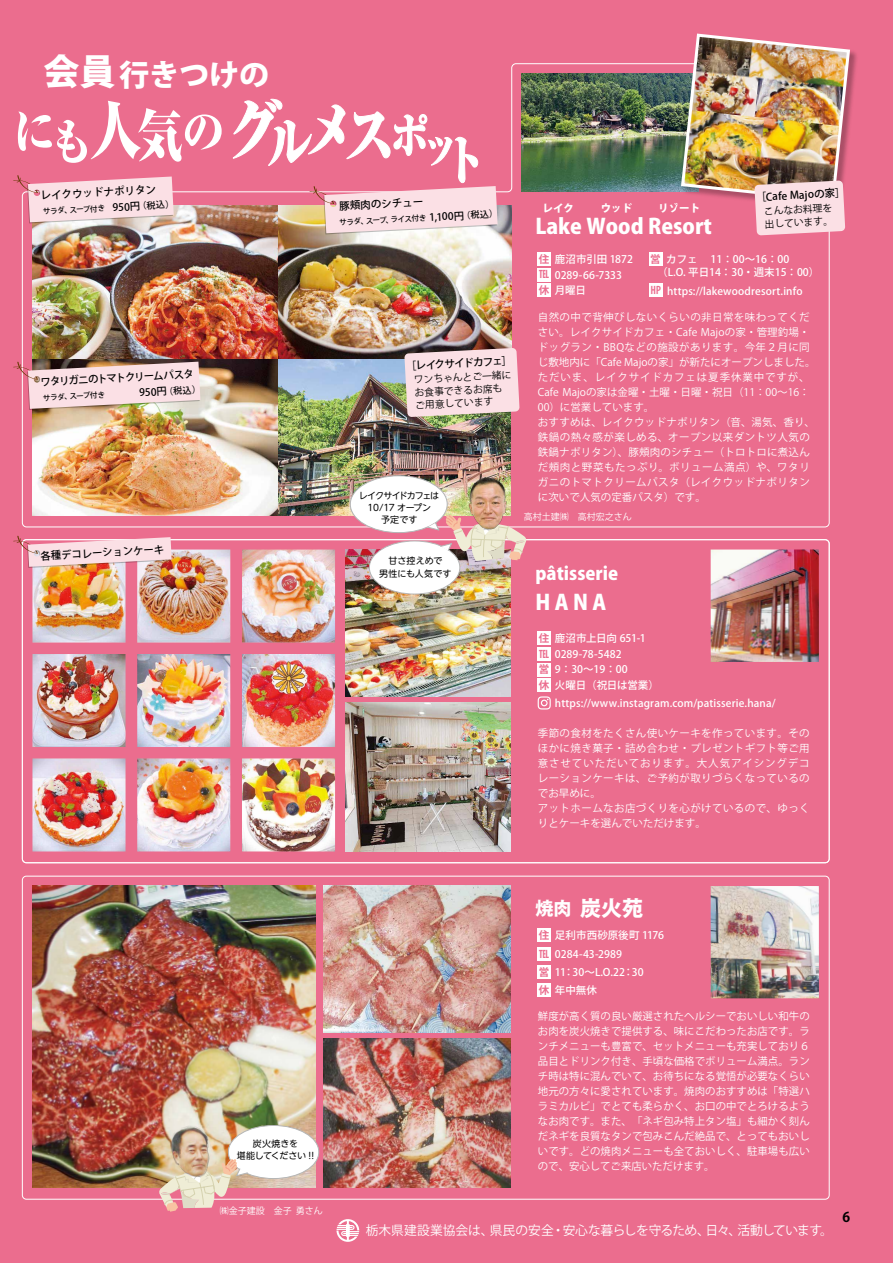
<style>
.page{position:relative;width:893px;height:1263px;background:#eb6d8e}
.page>*{position:absolute;margin:0;border:0;box-sizing:border-box;transform-origin:0 0}
.t1{font:800 30px "Koz Go Pr 6 N";color:#fff}
.t2{font:800 21px "Koz Go Pr 6 N";color:#fff}
.t3{font:800 18px "Koz Go Pr 6 N";color:#fff}
.t4{font:700 13.5px "Koz Go Pr 6 N";color:#000}
.t5{font:12.75px "Koz Go Pr 6 N";letter-spacing:-.015em;color:#fff}
.t6{font:10.5px/15px "Koz Go Pr 6 N";letter-spacing:.035em;color:#fff}
.t7{font:500 10.5px/15.6px "Koz Go Pr 6 N";letter-spacing:.005em;color:#fff}
.t8{font:500 10.5px "Koz Go Pr 6 N";color:#000}
.t9{font:500 10.5px "Koz Go Pr 6 N";letter-spacing:-.02em;color:#fff}
.t10{font:800 10.5px "Koz Go Pr 6 N";color:#fff}
.t11{font:700 10.5px "Koz Go Pr 6 N";color:#eb6d8e}
.t12{font:500 10.2px "Koz Go Pr 6 N";color:#000}
.t13{font:9.75px/12.8px "Koz Go Pr 6 N";color:#000}
.t14{font:9px "Koz Go Pro";color:#fff}
.t15{font:9px/12px "UD Shin M Go Pr 6 N";letter-spacing:-.075em;color:#000;text-align:center}
.t16{font:9px/12.8px "UD Shin M Go Pr 6 N";letter-spacing:-.025em;color:#000;text-align:center}
.t17{font:9px/12.8px "UD Shin M Go Pr 6 N";letter-spacing:.015em;color:#000;text-align:center}
.t18{font:500 7.5px "Koz Go Pr 6 N";color:#000}
.s1{font-size:36px}
.s2{font-size:9px}
.s3{font-weight:700;color:#eb6d8e}
.s4{font-size:18px}
</style>
<div class="page">
<svg style="left:336px;top:1219px;width:23px;height:23px"></svg>
<img style="left:32px;top:886px;width:283px;height:302px">
<img style="left:323px;top:1038px;width:188px;height:150px">
<img style="left:323px;top:886px;width:188px;height:146px">
<img style="left:711px;top:886px;width:108px;height:112px">
<img style="left:711px;top:549px;width:108px;height:113px">
<img style="left:32px;top:549px;width:303px;height:302px">
<img style="left:346px;top:549px;width:165px;height:147px">
<img style="left:346px;top:703px;width:165px;height:148px">
<img style="left:22px;top:63px;width:808px;height:465px">
<div style="left:228px;top:1125px;width:91px;height:53px;background:#fff;border-radius:50%"></div>
<div style="left:228px;top:1125px;width:91px;height:54px;border:1px solid #b5b6b6;border-radius:50%"></div>
<div style="left:350px;top:476px;width:97px;height:57px;background:#fff;border-radius:50%"></div>
<div style="left:350px;top:475px;width:98px;height:58px;border:1px solid #b5b6b6;border-radius:50%"></div>
<div style="left:369px;top:541px;width:91px;height:53px;background:#fff;border-radius:50%"></div>
<div style="left:369px;top:541px;width:91px;height:53px;border:1px solid #b5b6b6;border-radius:50%"></div>
<svg style="left:427px;top:514px;width:100px;height:47px"></svg>
<img style="left:465px;top:472px;width:44px;height:65px">
<svg style="left:158px;top:1158px;width:91px;height:54px"></svg>
<img style="left:165px;top:1122px;width:48px;height:60px">
<img style="left:13px;top:536px;width:159px;height:32px">
<div style="left:537px;top:252px;width:14px;height:14px;background:#fff"></div>
<div style="left:537px;top:268px;width:14px;height:13px;background:#fff"></div>
<div style="left:537px;top:284px;width:14px;height:13px;background:#fff"></div>
<div style="left:649px;top:252px;width:13px;height:14px;background:#fff"></div>
<div style="left:537px;top:631px;width:14px;height:14px;background:#fff"></div>
<div style="left:537px;top:647px;width:14px;height:13px;background:#fff"></div>
<div style="left:537px;top:678px;width:14px;height:14px;background:#fff"></div>
<div style="left:537px;top:663px;width:14px;height:13px;background:#fff"></div>
<div style="left:538px;top:929px;width:13px;height:13px;background:#fff"></div>
<div style="left:538px;top:947px;width:13px;height:13px;background:#fff"></div>
<div style="left:538px;top:983px;width:13px;height:14px;background:#fff"></div>
<div style="left:538px;top:965px;width:13px;height:14px;background:#fff"></div>
<div style="left:649px;top:284px;width:13px;height:13px;background:#fff"></div>
<svg style="left:13px;top:175px;width:161px;height:48px"></svg>
<svg style="left:404px;top:348px;width:116px;height:69px;background:#ebd1d4"></svg>
<img style="left:13px;top:362px;width:187px;height:48px">
<svg style="left:538px;top:696px;width:13px;height:13px"></svg>
<svg style="left:232px;top:99px;width:266px;height:146px"></svg>
<svg style="left:18px;top:101px;width:204px;height:62px"></svg>
<img style="left:852px;top:51px;width:5px;height:49px">
<img style="left:679px;top:33px;width:173px;height:202px">
<h1 class="t1" style="left:43px;top:58px;width:227px"><span class="s1">会員</span>行きつけの</h1>
<p class="t8" style="left:40px;top:189px;width:117px;rotate:-3deg">レイクウッドナポリタン</p>
<p class="t12" style="left:112px;top:202px;width:63px;rotate:-3deg">950円<span class="s2">（税込）</span></p>
<p class="t18" style="left:43px;top:207px;width:64px;rotate:-3deg">サラダ、スープ付き</p>
<p class="t8" style="left:339px;top:200px;width:85px;rotate:-3deg">豚頰肉のシチュー</p>
<p class="t12" style="left:429px;top:212px;width:70px;rotate:-3deg">1,100円<span class="s2">（税込）</span></p>
<p class="t18" style="left:339px;top:218px;width:89px;rotate:-3deg">サラダ、スープ、ライス付き</p>
<p class="t8" style="left:40px;top:376px;width:155px;rotate:-3deg">ワタリガニのトマトクリームパスタ</p>
<p class="t12" style="left:139px;top:387px;width:63px;rotate:-3deg">950円<span class="s2">（税込）</span></p>
<p class="t18" style="left:43px;top:394px;width:64px;rotate:-3deg">サラダ、スープ付き</p>
<p class="t8" style="left:40px;top:550px;width:125px;rotate:-3deg">各種デコレーションケーキ</p>
<p class="t8" style="left:406px;top:360px;width:108px;rotate:-3deg">［レイクサイドカフェ］</p>
<p class="t13" style="left:414px;top:374px;width:99px;rotate:-3deg">ワンちゃんとご一緒にお食事できるお席もご用意しています</p>
<p class="t15" style="left:359px;top:489px;width:82px">レイクサイドカフェは<br>10/17 オープン<br>予定です</p>
<p class="t17" style="left:379px;top:553px;width:74px">甘さ控えめで<br>男性にも人気です</p>
<p class="t10" style="left:543px;top:202px;width:33px">レイク</p>
<p class="t10" style="left:601px;top:202px;width:33px">ウッド</p>
<p class="t10" style="left:658px;top:202px;width:43px">リゾート</p>
<h2 class="t2" style="left:535px;top:215px;width:178px">Lake Wood Resort</h2>
<p class="t8" style="left:756px;top:191px;width:91px;rotate:-3deg">［Cafe Majoの家］</p>
<p class="t13" style="left:764px;top:205px;width:70px;rotate:-3deg">こんなお料理を出しています。</p>
<p class="t7" style="left:539px;top:252px;width:96px"><span class="s3">住</span>鹿沼市引田 1872 <span class="s3">℡</span> 0289-66-7333<span class="s3">休</span>月曜日</p>
<p class="t7" style="left:657px;top:253px;width:164px;line-height:13.5px;text-indent:9px">カフェ　 11：00～16：00（L.O. 平日14：30・週末15：00）</p>
<p class="t11" style="left:650px;top:253px;width:12px">営</p>
<p class="t7" style="left:651px;top:283px;width:153px"><span class="s3">HP</span> https://lakewoodresort.info</p>
<p class="t6" style="left:538px;top:310px;width:279px">自然の中で背伸びしないくらいの非日常を味わってください。レイクサイドカフェ・Cafe Majoの家・管理釣場・ドッグラン・BBQなどの施設があります。今年２月に同じ敷地内に「Cafe Majoの家」が新たにオープンしました。ただいま、レイクサイドカフェは夏季休業中ですが、<br>Cafe Majoの家は金曜・土曜・日曜・祝日（11：00～16：<br>00）に営業しています。<br>おすすめは、レイクウッドナポリタン（音、湯気、香り、鉄鍋の熱々感が楽しめる、オープン以来ダントツ人気の鉄鍋ナポリタン）、豚頰肉のシチュー（トロトロに煮込んだ頰肉と野菜もたっぷり。ボリューム満点）や、ワタリガニのトマトクリームパスタ（レイクウッドナポリタンに次いで人気の定番パスタ）です。</p>
<p class="t14" style="left:524px;top:511px;width:109px">高村土建㈱　高村宏之さん</p>
<h3 class="t3" style="left:535px;top:563px;width:84px">pâtisserie</h3>
<h2 class="t2" style="left:535px;top:590px;width:72px">H A N A</h2>
<p class="t7" style="left:539px;top:631px;width:108px"><span class="s3">住</span>鹿沼市上日向 651-1 <span class="s3">℡</span> 0289-78-5482</p>
<p class="t9" style="left:539px;top:679px;width:122px"><span class="s3">休</span>火曜日（祝日は営業）</p>
<p class="t7" style="left:539px;top:662px;width:90px"><span class="s3">営</span> 9：30～19：00</p>
<p class="t7" style="left:555px;top:695px;width:222px">https://www.instagram.com/patisserie.hana/</p>
<p class="t6" style="left:538px;top:725px;width:273px">季節の食材をたくさん使いケーキを作っています。そのほかに焼き菓子・詰め合わせ・プレゼントギフト等ご用意させていただいております。大人気アイシングデコレーションケーキは、ご予約が取りづらくなっているのでお早めに。<br>アットホームなお店づくりを心がけているので、ゆっくりとケーキを選んでいただけます。</p>
<p class="t16" style="left:237px;top:1136px;width:79px">炭火焼きを<br>堪能してください !!</p>
<p class="t14" style="left:220px;top:1204px;width:105px">㈱金子建設　金子 勇さん</p>
<h2 class="t2" style="left:535px;top:897px;width:109px"><span class="s4">焼肉</span> 炭火苑</h2>
<p class="t7" style="left:539px;top:926px;width:127px;line-height:18.5px"><span class="s3">住</span>足利市西砂原後町 1176 <span class="s3">℡</span> 0284-43-2989</p>
<p class="t7" style="left:539px;top:983px;width:60px"><span class="s3">休</span>年中無休</p>
<p class="t7" style="left:539px;top:965px;width:106px"><span class="s3">営</span> 11：30～L.O.22：30</p>
<p class="t6" style="left:538px;top:1009px;width:273px;text-align:justify">鮮度が高く質の良い厳選されたヘルシーでおいしい和牛のお肉を炭火焼きで提供する、味にこだわったお店です。ランチメニューも豊富で、セットメニューも充実しており６品目とドリンク付き、手頃な価格でボリューム満点。ランチ時は特に混んでいて、お待ちになる覚悟が必要なくらい地元の方々に愛されています。焼肉のおすすめは「特選ハラミカルビ」でとても柔らかく、お口の中でとろけるようなお肉です。また、「ネギ包み特上タン塩」も細かく刻んだネギを良質なタンで包みこんだ絶品で、とってもおいしいです。どの焼肉メニューも全ておいしく、駐車場も広いので、安心してご来店いただけます。</p>
<p class="t4" style="left:843px;top:1209px;width:9px">6</p>
<p class="t5" style="left:366px;top:1223px;width:469px">栃木県建設業協会は、県民の安全・安心な暮らしを守るため、日々、活動しています。</p>
</div>
